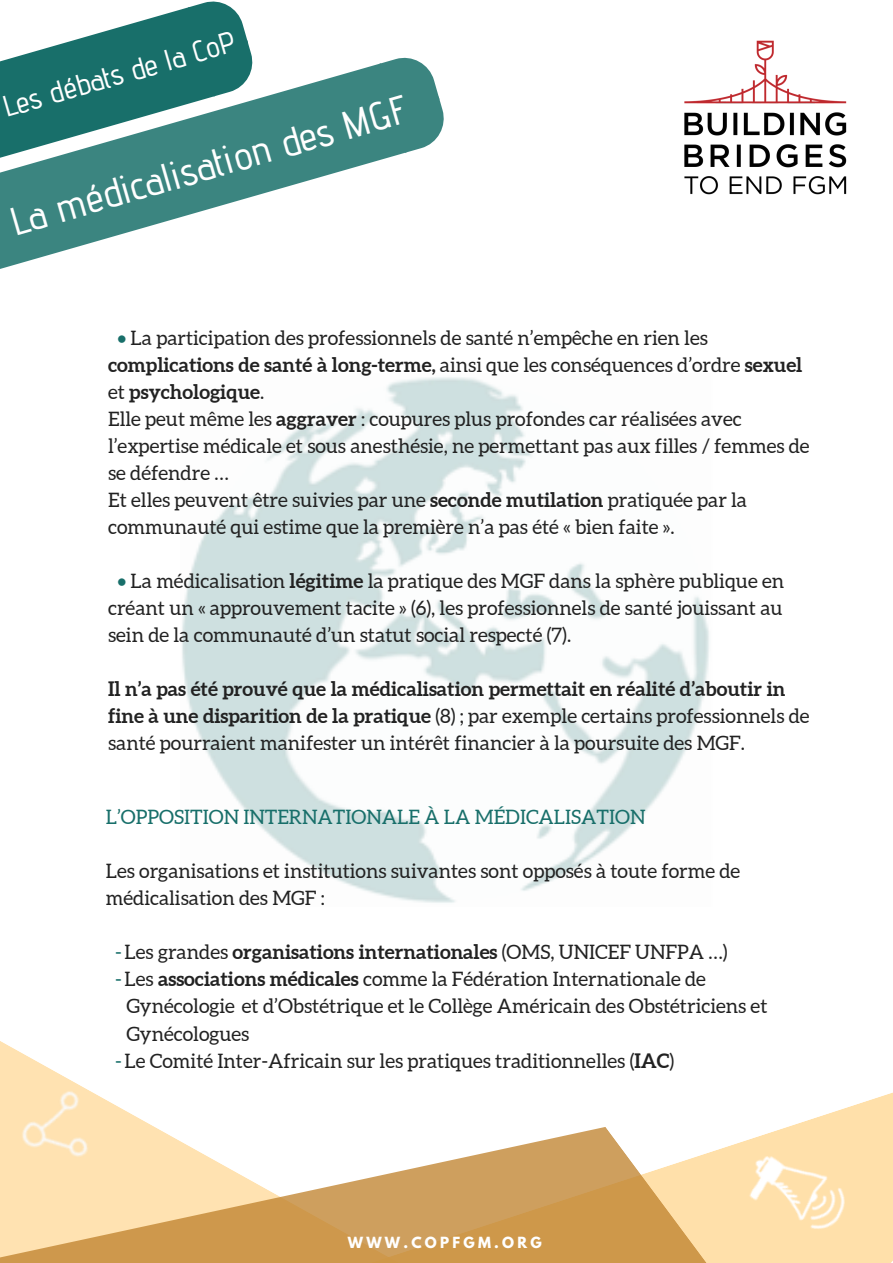
<style>
.page{position:relative;width:893px;height:1263px;background:#fff}
.page>*{position:absolute;margin:0;border:0;box-sizing:border-box;transform-origin:0 0}
.t1{font:500 39.75px "Advent Pro";color:#fff}
.t2{font:500 29.85px "Advent Pro";color:#fff}
.t3{font:19.8px/27px "Aleo";color:#222}
.t4{font:19.8px "Aleo";color:#186f6a}
.t5{font:700 13.65px "League Spartan";letter-spacing:.24em;color:#fff}
.s1{color:#186f6a}
.s2{font-weight:700}
</style>
<div class="page">
<svg style="left:708px;top:1092px;width:185px;height:171px;fill:#ffe0aa"></svg>
<svg style="left:0;top:1041px;width:708px;height:222px"></svg>
<img style="left:182px;top:377px;width:527px;height:526px">
<svg style="left:0;top:1px;width:253px;height:62px"></svg>
<svg style="left:0;top:63px;width:380px;height:46px;fill:#186f6a"></svg>
<svg style="left:0;top:109px;width:404px;height:160px;fill:#3b8580"></svg>
<svg style="left:380px;top:57px;width:64px;height:96px"></svg>
<img style="left:684px;top:40px;width:163px;height:155px">
<img style="left:735px;top:1130px;width:120px;height:123px">
<img style="left:9px;top:1074px;width:111px;height:110px">
<h2 class="t2" style="left:-1px;top:89px;width:242px;rotate:-16deg">Les débats de la CoP</h2>
<h1 class="t1" style="left:4px;top:198px;width:413px;rotate:-16deg">La médicalisation des MGF</h1>
<p class="t3" style="left:108px;top:324px;width:703px;text-indent:9px"><span class="s1">•</span> La participation des professionnels de santé n’empêche en rien les <span class="s2">complications de santé à long-terme,</span> ainsi que les conséquences d’ordre <span class="s2">sexuel </span>et <span class="s2">psychologique</span>.<br>Elle peut même les <span class="s2">aggraver</span> : coupures plus profondes car réalisées avec l’expertise médicale et sous anesthésie, ne permettant pas aux filles / femmes de se défendre …<br>Et elles peuvent être suivies par une <span class="s2">seconde mutilation</span> pratiquée par la communauté qui estime que la première n’a pas été « bien faite ».</p>
<p class="t3" style="left:108px;top:567px;width:678px;text-align:justify;text-indent:9px"><span class="s1">•</span> La médicalisation <span class="s2">légitime</span> la pratique des MGF dans la sphère publique en créant un « approuvement tacite » (6), les professionnels de santé jouissant au sein de la communauté d’un statut social respecté (7).</p>
<p class="t3" style="left:108px;top:675px;width:703px"><span class="s2">Il n’a pas été prouvé que la médicalisation permettait en réalité d’aboutir in fine à une disparition de la pratique</span> (8) ; par exemple certains professionnels de santé pourraient manifester un intérêt financier à la poursuite des MGF.</p>
<p class="t4" style="left:106px;top:806px;width:541px">L’OPPOSITION INTERNATIONALE À LA MÉDICALISATION</p>
<p class="t3" style="left:106px;top:858px;width:636px">Les organisations et institutions suivantes sont opposés à toute forme de médicalisation des MGF :</p>
<p class="t3" style="left:115px;top:939px;width:614px"><span class="s1">-</span>Les grandes <span class="s2">organisations internationales</span> (OMS, UNICEF UNFPA …)</p>
<p class="t3" style="left:115px;top:966px;width:592px"><span class="s1">-</span>Les <span class="s2">associations médicales</span> comme la Fédération Internationale de</p>
<p class="t3" style="left:126px;top:993px;width:643px">Gynécologie et d’Obstétrique et le Collège Américain des Obstétriciens et</p>
<p class="t3" style="left:126px;top:1020px;width:125px">Gynécologues</p>
<p class="t3" style="left:115px;top:1047px;width:561px"><span class="s1">-</span>Le Comité Inter-Africain sur les pratiques traditionnelles (<span class="s2">IAC</span>)</p>
<p class="t5" style="left:348px;top:1235px;width:196px">WWW.COPFGM.ORG</p>
</div>
